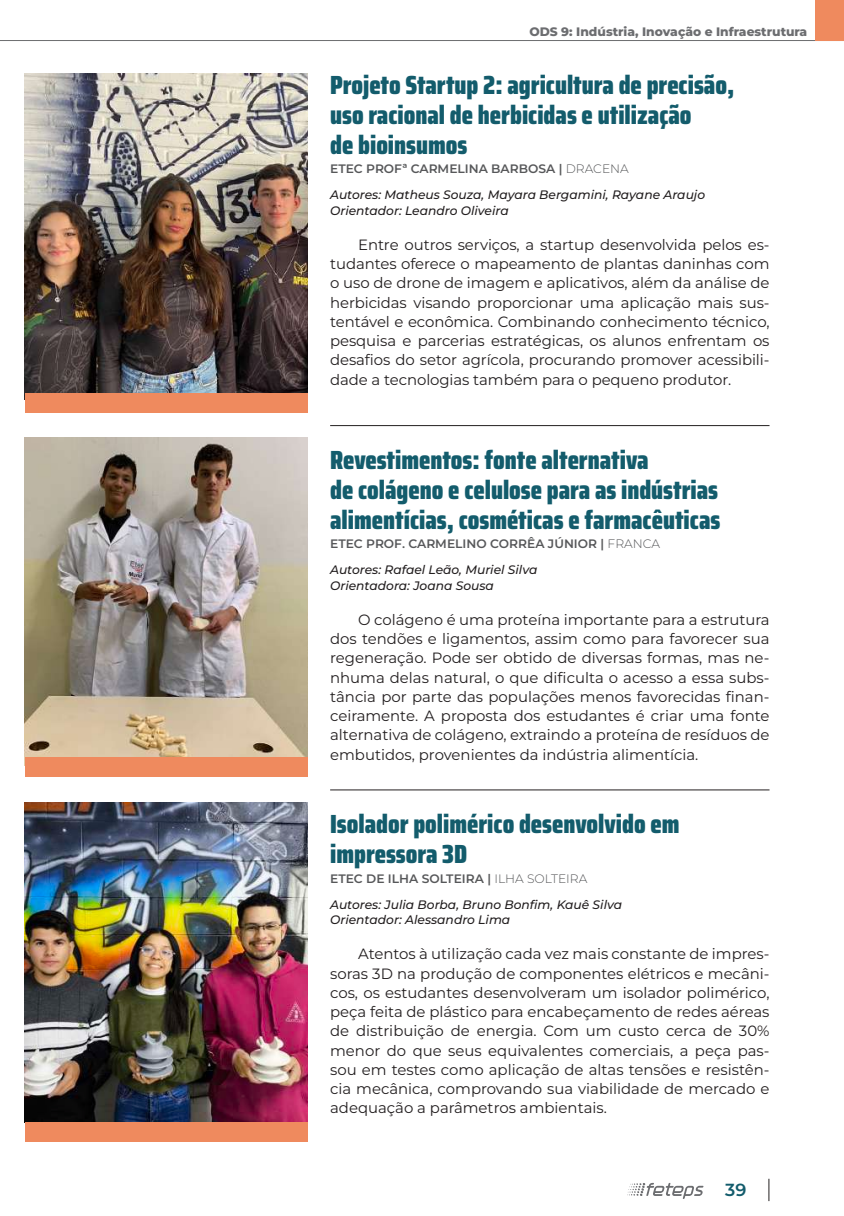
<style>
.page{position:relative;width:844px;height:1216px;background:#fff}
.page>*{position:absolute;margin:0;border:0;box-sizing:border-box;transform-origin:0 0}
.t1{font:900 26.25px/29.8px "Saira Condensed";color:#135c6c}
.t2{font:600 17.5px "Montserrat";color:#135c6c}
.t3{font:14.88px/19.2px "Montserrat";color:#231f20;text-align:justify}
.t4{font:italic 500 12.25px/25.7px "Montserrat";color:#231f20}
.t5{font:600 12.25px/25.7px "Montserrat";color:#57585a}
.t6{font:800 12.25px "Montserrat";color:#6c6d70}
.s1{font-weight:600;font-style:normal;color:#57585a}
.s2{font-weight:300;font-style:normal;color:#57585a}
.s3{font-weight:300}
.s4{font-weight:500;font-style:italic;color:#231f20}
</style>
<div class="page">
<svg style="left:768px;top:1178px;width:1px;height:22px"></svg>
<svg style="left:627px;top:1182px;width:76px;height:16px"></svg>
<hr style="left:330px;top:425px;width:439px;height:1px;background:#231f20">
<hr style="left:330px;top:789px;width:439px;height:1px;background:#231f20">
<hr style="left:0;top:40px;width:843px;height:1px;background:#6c6d70">
<img style="left:25px;top:74px;width:282px;height:319px">
<img style="left:25px;top:437px;width:282px;height:320px">
<img style="left:25px;top:802px;width:282px;height:319px">
<div style="left:25px;top:393px;width:283px;height:19px;background:#ef8a5e"></div>
<div style="left:25px;top:757px;width:283px;height:19px;background:#ef8a5e"></div>
<div style="left:25px;top:1121px;width:283px;height:20px;background:#ef8a5e"></div>
<div style="left:815px;top:0;width:28px;height:40px;background:#ef8a5e"></div>
<p class="t6" style="left:529px;top:23px;width:279px">ODS 9: Indústria, Inovação e Infraestrutura</p>
<h1 class="t1" style="left:330px;top:70px;width:405px">Projeto Startup 2: agricultura de precisão, uso racional de herbicidas e utilização<br>de bioinsumos</h1>
<p class="t4" style="left:330px;top:156px;width:376px"><span class="s1">ETEC PROFª CARMELINA BARBOSA |</span> <span class="s2">DRACENA<br></span>Autores: Matheus Souza, Mayara Bergamini, Rayane Araujo</p>
<p class="t4" style="left:330px;top:197px;width:180px">Orientador: Leandro Oliveira</p>
<p class="t3" style="left:330px;top:234px;width:441px;text-indent:28px">Entre outros serviços, a startup desenvolvida pelos es&shy;tudantes oferece o mapeamento de plantas daninhas com o uso de drone de imagem e aplicativos, além da análise de herbicidas visando proporcionar uma aplicação mais sus&shy;tentável e econômica. Combinando conhecimento técnico, pesquisa e parcerias estratégicas, os alunos enfrentam os desafios do setor agrícola, procurando promover acessibili&shy;dade a tecnologias também para o pequeno produtor.</p>
<h1 class="t1" style="left:330px;top:445px;width:391px">Revestimentos: fonte alternativa<br>de colágeno e celulose para as indústrias alimentícias, cosméticas e farmacêuticas</h1>
<p class="t5" style="left:330px;top:530px;width:331px">ETEC PROF. CARMELINO CORRÊA JÚNIOR | <span class="s3">FRANCA<br></span><span class="s4">Autores: Rafael Leão, Muriel Silva</span></p>
<p class="t4" style="left:330px;top:572px;width:165px">Orientadora: Joana Sousa</p>
<p class="t3" style="left:330px;top:609px;width:441px;text-indent:28px">O colágeno é uma proteína importante para a estrutura dos tendões e ligamentos, assim como para favorecer sua regeneração. Pode ser obtido de diversas formas, mas ne&shy;nhuma delas natural, o que dificulta o acesso a essa subs&shy;tância por parte das populações menos favorecidas finan&shy;ceiramente. A proposta dos estudantes é criar uma fonte alternativa de colágeno, extraindo a proteína de resíduos de embutidos, provenientes da indústria alimentícia.</p>
<h1 class="t1" style="left:330px;top:809px;width:351px">Isolador polimérico desenvolvido em impressora 3D</h1>
<p class="t4" style="left:330px;top:865px;width:293px"><span class="s1">ETEC DE ILHA SOLTEIRA |</span> <span class="s2">ILHA SOLTEIRA<br></span>Autores: Julia Borba, Bruno Bonfim, Kauê Silva</p>
<p class="t4" style="left:330px;top:906px;width:182px">Orientador: Alessandro Lima</p>
<p class="t3" style="left:330px;top:943px;width:441px;text-indent:28px">Atentos à utilização cada vez mais constante de impres&shy;soras 3D na produção de componentes elétricos e mecâni&shy;cos, os estudantes desenvolveram um isolador polimérico, peça feita de plástico para encabeçamento de redes aéreas de distribuição de energia. Com um custo cerca de 30% menor do que seus equivalentes comerciais, a peça pas&shy;sou em testes como aplicação de altas tensões e resistên&shy;cia mecânica, comprovando sua viabilidade de mercado e adequação a parâmetros ambientais.</p>
<p class="t2" style="left:725px;top:1177px;width:23px">39</p>
</div>
